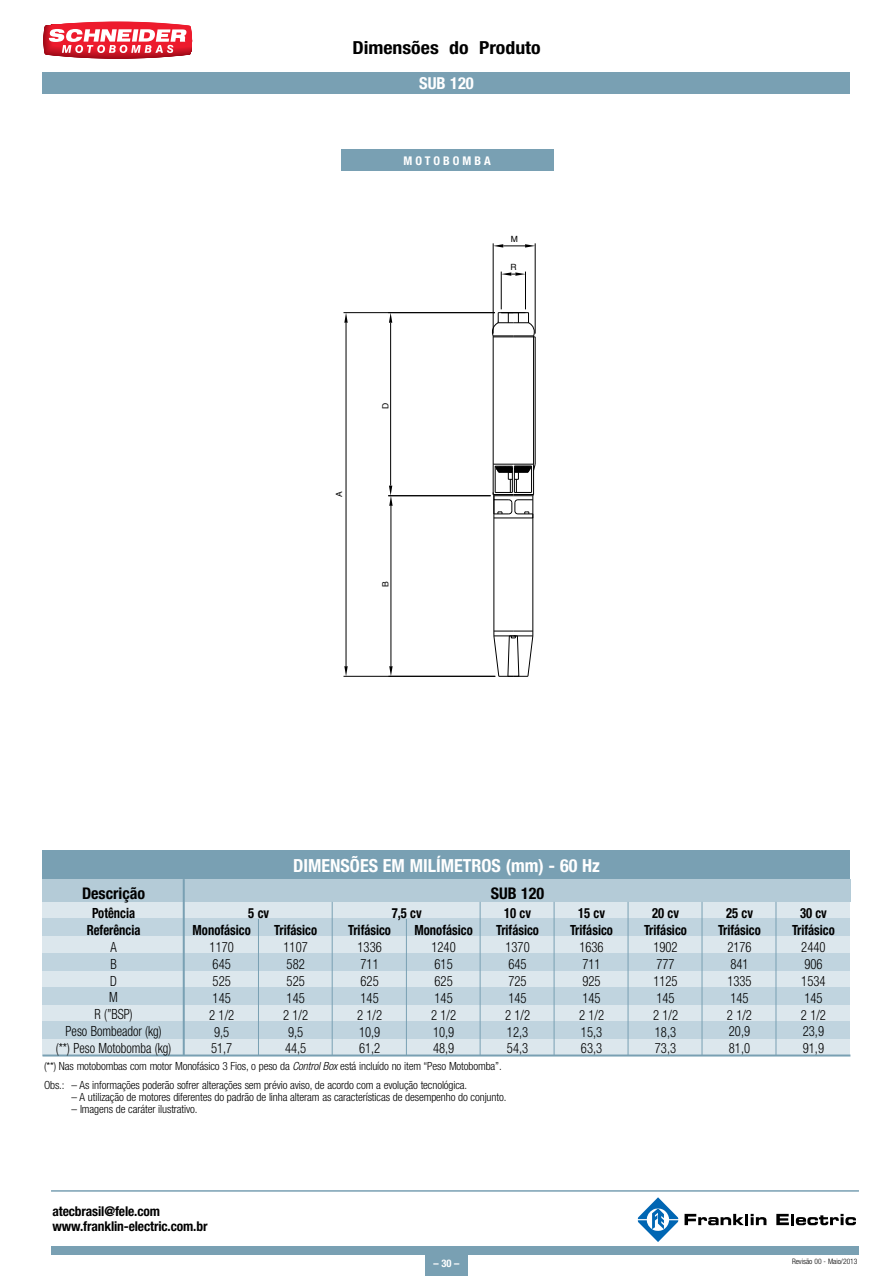
<style>
.page{position:relative;width:893px;height:1276px;background:#fff}
.page>*{position:absolute;margin:0;border:0;box-sizing:border-box;transform-origin:0 0}
.t1{font:700 condensed 18px "Helvetica Neue";color:#fff}
.t2{font:700 condensed 18px "Helvetica Neue";color:#000;scale:1.1 1}
.t3{font:700 condensed 16.5px "Helvetica Neue";color:#fff}
.t4{font:700 condensed 16.05px "Helvetica Neue";color:#000}
.t5{font:300 condensed 14.1px/17px "Helvetica Neue";color:#000;scale:.9 1}
.t6{font:700 condensed 14.1px/17px "Helvetica Neue";color:#000;text-align:center;scale:.9 1}
.t7{font:700 condensed 13.5px/15px "Helvetica Neue";letter-spacing:-.01em;color:#000}
.t8{font:700 condensed 12px "Helvetica Neue";letter-spacing:.25em;color:#fff}
.t9{font:300 condensed 11.25px/19.5px "Helvetica Neue";letter-spacing:-.01em;color:#000}
.t10{font:700 condensed 10.5px "Helvetica Neue";color:#fff}
.t11{font:8.55px "Helvetica";color:#000}
.t12{font:300 condensed 7.5px "Helvetica Neue";color:#000}
.s1{font-style:italic}
</style>
<div class="page">
<hr style="left:533px;top:337px;width:1px;height:127px;background:#000">
<hr style="left:535px;top:337px;width:1px;height:127px;background:#000">
<hr style="left:533px;top:496px;width:1px;height:140px;background:#000">
<hr style="left:493px;top:337px;width:1px;height:127px;background:#000">
<hr style="left:494px;top:496px;width:1px;height:140px;background:#000">
<svg style="left:493px;top:631px;width:40px;height:46px"></svg>
<svg style="left:491px;top:312px;width:45px;height:26px"></svg>
<hr style="left:493px;top:243px;width:1px;height:91px;background:#000">
<hr style="left:535px;top:243px;width:1px;height:91px;background:#000">
<svg style="left:493px;top:244px;width:42px;height:3px"></svg>
<hr style="left:501px;top:271px;width:1px;height:38px;background:#000">
<hr style="left:525px;top:271px;width:1px;height:38px;background:#000">
<svg style="left:501px;top:272px;width:24px;height:4px"></svg>
<hr style="left:343px;top:312px;width:152px;height:1px;background:#000">
<hr style="left:343px;top:676px;width:152px;height:1px;background:#000">
<hr style="left:346px;top:323px;width:1px;height:343px;background:#000">
<svg style="left:344px;top:313px;width:4px;height:10px"></svg>
<svg style="left:344px;top:666px;width:4px;height:10px"></svg>
<hr style="left:390px;top:323px;width:1px;height:162px;background:#000">
<svg style="left:389px;top:313px;width:3px;height:10px"></svg>
<hr style="left:388px;top:495px;width:103px;height:1px;background:#000">
<hr style="left:391px;top:506px;width:1px;height:160px;background:#000">
<svg style="left:389px;top:485px;width:4px;height:21px"></svg>
<svg style="left:389px;top:666px;width:4px;height:10px"></svg>
<svg style="left:493px;top:464px;width:43px;height:54px"></svg>
<div style="left:51px;top:1246px;width:808px;height:8px;background:#79a0b3"></div>
<div style="left:341px;top:149px;width:213px;height:21px;background:#79a0b3"></div>
<hr style="left:51px;top:1190px;width:808px;height:1px;background:#79a0b3">
<svg style="left:685px;top:1213px;width:81px;height:12px"></svg>
<svg style="left:776px;top:1213px;width:80px;height:12px"></svg>
<svg style="left:638px;top:1197px;width:40px;height:45px"></svg>
<div style="left:43px;top:902px;width:807px;height:17px;background:#dce7ed"></div>
<div style="left:43px;top:936px;width:807px;height:17px;background:#dce7ed"></div>
<div style="left:43px;top:970px;width:807px;height:17px;background:#dce7ed"></div>
<div style="left:43px;top:1004px;width:807px;height:17px;background:#dce7ed"></div>
<div style="left:43px;top:1038px;width:807px;height:17px;background:#dce7ed"></div>
<div style="left:43px;top:919px;width:807px;height:17px;background:#c0d4df"></div>
<div style="left:43px;top:953px;width:807px;height:17px;background:#c0d4df"></div>
<div style="left:43px;top:987px;width:807px;height:17px;background:#c0d4df"></div>
<div style="left:43px;top:1021px;width:807px;height:17px;background:#c0d4df"></div>
<div style="left:43px;top:850px;width:807px;height:29px;background:#79a0b3"></div>
<div style="left:43px;top:879px;width:142px;height:23px;background:#b4cbd7"></div>
<div style="left:185px;top:879px;width:665px;height:23px;background:#b4cbd7"></div>
<hr style="left:183px;top:879px;width:2px;height:176px;background:#79a0b3">
<hr style="left:258px;top:919px;width:1px;height:136px;background:#79a0b3">
<hr style="left:406px;top:919px;width:1px;height:136px;background:#79a0b3">
<hr style="left:332px;top:902px;width:1px;height:153px;background:#79a0b3">
<hr style="left:480px;top:902px;width:1px;height:153px;background:#79a0b3">
<hr style="left:554px;top:902px;width:1px;height:153px;background:#79a0b3">
<hr style="left:627px;top:902px;width:2px;height:153px;background:#79a0b3">
<hr style="left:701px;top:902px;width:1px;height:153px;background:#79a0b3">
<hr style="left:775px;top:902px;width:1px;height:153px;background:#79a0b3">
<hr style="left:43px;top:1054px;width:807px;height:2px;background:#79a0b3">
<div style="left:425px;top:1254px;width:43px;height:21px;background:#79a0b3"></div>
<svg style="left:43px;top:22px;width:149px;height:37px"></svg>
<div style="left:43px;top:72px;width:807px;height:22px;background:#79a0b3"></div>
<h1 class="t2" style="left:352px;top:41px;width:173px">Dimensões do Produto</h1>
<h2 class="t3" style="left:419px;top:78px;width:56px">SUB 120</h2>
<p class="t8" style="left:404px;top:157px;width:89px">MOTOBOMBA</p>
<p class="t11" style="left:511px;top:235px;width:9px">M</p>
<p class="t11" style="left:511px;top:263px;width:8px">R</p>
<p class="t11" style="left:336px;top:497px;width:7px;rotate:-90deg">A</p>
<p class="t11" style="left:382px;top:408px;width:8px;rotate:-90deg">D</p>
<p class="t11" style="left:382px;top:587px;width:7px;rotate:-90deg">B</p>
<h1 class="t1" style="left:293px;top:859px;width:308px">DIMENSÕES EM MILÍMETROS (mm) - 60 Hz</h1>
<h3 class="t4" style="left:82px;top:887px;width:65px">Descrição</h3>
<h3 class="t4" style="left:491px;top:887px;width:55px">SUB 120</h3>
<p class="t6" style="left:248px;top:905px;width:25px">5 cv</p>
<p class="t6" style="left:392px;top:905px;width:35px">7,5 cv</p>
<p class="t6" style="left:504px;top:905px;width:31px">10 cv</p>
<p class="t6" style="left:578px;top:905px;width:31px">15 cv</p>
<p class="t6" style="left:652px;top:905px;width:31px">20 cv</p>
<p class="t6" style="left:726px;top:905px;width:31px">25 cv</p>
<p class="t6" style="left:800px;top:905px;width:31px">30 cv</p>
<p class="t6" style="left:193px;top:922px;width:66px">Monofásico</p>
<p class="t5" style="left:209px;top:939px;width:29px;text-align:center">1170<br>645<br>525<br>145<br>2 1/2<br>9,5<br>51,7</p>
<p class="t6" style="left:87px;top:905px;width:61px">Potência<br>Referência</p>
<p class="t5" style="left:56px;top:939px;width:130px;text-align:center">A<br>B<br>D<br>M<br>R (”BSP)<br>Peso Bombeador (kg)<br>(**) Peso Motobomba (kg)</p>
<p class="t9" style="left:44px;top:1056px;width:459px">(**) Nas motobombas com motor Monofásico 3 Fios, o peso da <span class="s1">Control Box</span> está incluído no item “Peso Motobomba”.<br>Obs.: – As informações poderão sofrer alterações sem prévio aviso, de acordo com a evolução tecnológica.</p>
<p class="t9" style="left:72px;top:1088px;width:436px">– A utilização de motores diferentes do padrão de linha alteram as características de desempenho do conjunto.</p>
<p class="t9" style="left:72px;top:1100px;width:127px">– Imagens de caráter ilustrativo.</p>
<p class="t6" style="left:792px;top:922px;width:49px">Trifásico</p>
<p class="t5" style="left:801px;top:939px;width:29px">2440<br>906<br>1534<br>145<br>2 1/2<br>23,9<br>91,9</p>
<p class="t6" style="left:718px;top:922px;width:49px">Trifásico</p>
<p class="t5" style="left:727px;top:939px;width:29px">2176<br>841<br>1335<br>145<br>2 1/2<br>20,9<br>81,0</p>
<p class="t6" style="left:274px;top:922px;width:49px">Trifásico</p>
<p class="t5" style="left:283px;top:939px;width:29px;text-align:center">1107<br>582<br>525<br>145<br>2 1/2<br>9,5<br>44,5</p>
<p class="t6" style="left:348px;top:922px;width:49px">Trifásico</p>
<p class="t5" style="left:357px;top:939px;width:29px">1336<br>711<br>625<br>145<br>2 1/2<br>10,9<br>61,2</p>
<p class="t6" style="left:414px;top:922px;width:66px">Monofásico</p>
<p class="t5" style="left:431px;top:939px;width:29px">1240<br>615<br>625<br>145<br>2 1/2<br>10,9<br>48,9</p>
<p class="t6" style="left:496px;top:922px;width:49px">Trifásico</p>
<p class="t5" style="left:505px;top:939px;width:29px">1370<br>645<br>725<br>145<br>2 1/2<br>12,3<br>54,3</p>
<p class="t6" style="left:570px;top:922px;width:49px">Trifásico</p>
<p class="t5" style="left:579px;top:939px;width:29px">1636<br>711<br>925<br>145<br>2 1/2<br>15,3<br>63,3</p>
<p class="t6" style="left:644px;top:922px;width:49px">Trifásico</p>
<p class="t5" style="left:653px;top:939px;width:29px">1902<br>777<br>1125<br>145<br>2 1/2<br>18,3<br>73,3</p>
<p class="t7" style="left:53px;top:1205px;width:156px">atecbrasil@fele.com www.franklin-electric.com.br</p>
<p class="t10" style="left:433px;top:1259px;width:28px">– 30 –</p>
<p class="t12" style="left:792px;top:1259px;width:67px">Revisão 00 - Maio/2013</p>
</div>
